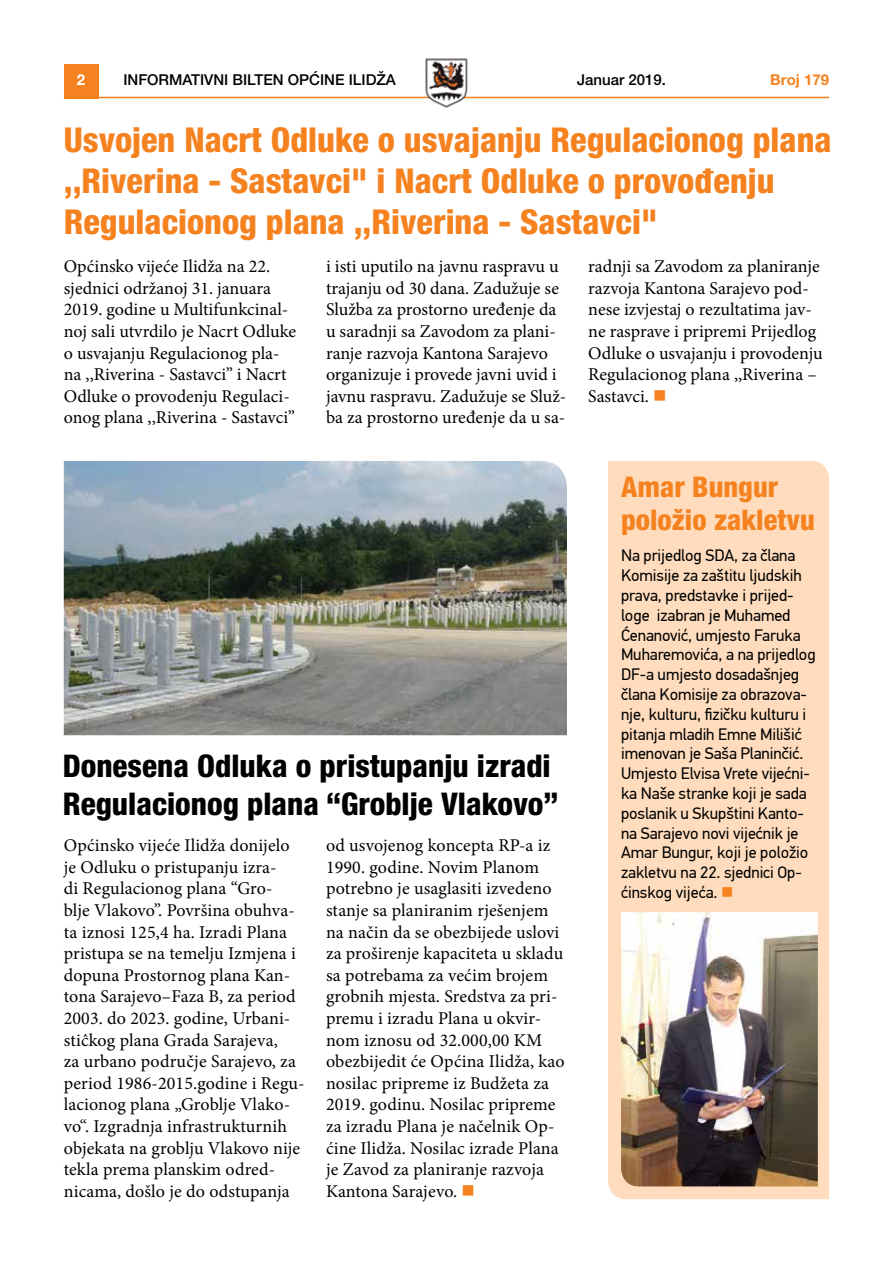
<style>
.page{position:relative;width:893px;height:1263px;background:#fff}
.page>*{position:absolute;margin:0;border:0;box-sizing:border-box;transform-origin:0 0}
.t1{font:800 condensed 34.35px/41.1px "Helvetica Neue LT Pro";color:#f5821f}
.t2{font:800 condensed 31.35px/37.5px "Helvetica Neue LT Pro";color:#000}
.t3{font:800 condensed 28.5px/33px "Helvetica Neue LT Pro";color:#f5821f}
.t4{font:18px/21.6px "Minion Pro";letter-spacing:.005em;color:#000}
.t5{font:16.5px/19.8px "PF Din Text Pro";letter-spacing:-.005em;color:#000}
.t6{font:500 15px "Helvetica Neue LT Pro";color:#000}
.t7{font:700 15px "Helvetica Neue LT Pro";color:#f5821f}
.t8{font:700 15px "Helvetica Neue LT Pro";color:#fff}
.s1{color:#f5821f}
</style>
<div class="page">
<div style="left:64px;top:64px;width:34px;height:34px;background:#f5821f"></div>
<hr style="left:64px;top:97px;width:765px;height:1px;background:#f5821f">
<img style="left:421px;top:58px;width:51px;height:50px">
<div style="left:608px;top:461px;width:221px;height:738px;background:#fedcbd"></div>
<img style="left:621px;top:912px;width:197px;height:274px">
<img style="left:64px;top:461px;width:503px;height:274px">
<p class="t8" style="left:77px;top:70px;width:10px">2</p>
<p class="t6" style="left:123px;top:71px;width:274px">INFORMATIVNI BILTEN OPĆINE ILIDŽA</p>
<p class="t6" style="left:577px;top:71px;width:90px">Januar 2019.</p>
<p class="t7" style="left:770px;top:70px;width:60px">Broj 179</p>
<h1 class="t1" style="left:64px;top:119px;width:769px">Usvojen Nacrt Odluke o usvajanju Regulacionog plana ,,Riverina - Sastavci" i Nacrt Odluke o provođenju<br>Regulacionog plana ,,Riverina - Sastavci"</h1>
<p class="t4" style="left:64px;top:256px;width:234px">Općinsko vijeće Ilidža na 22. sjednici održanoj 31. januara<br>2019. godine u Multifunkcinal&shy;noj sali utvrdilo je Nacrt Odluke o usvajanju Regulacionog pla&shy;na ,,Riverina - Sastavci” i Nacrt<br>Odluke o provodenju Regulaci&shy;onog plana ,,Riverina - Sastavci”</p>
<p class="t4" style="left:326px;top:256px;width:242px">i isti uputilo na javnu raspravu u trajanju od 30 dana. Zadužuje se<br>Služba za prostorno uređenje da u saradnji sa Zavodom za plani&shy;ranje razvoja Kantona Sarajevo organizuje i provede javni uvid i javnu raspravu. Zadužuje se Služ&shy;ba za prostorno uređenje da u sa-</p>
<p class="t4" style="left:588px;top:256px;width:236px">radnji sa Zavodom za planiranje razvoja Kantona Sarajevo pod&shy;nese izvjestaj o rezultatima jav&shy;ne rasprave i pripremi Prijedlog<br>Odluke o usvajanju i provodenju<br>Regulacionog plana ,,Riverina –<br>Sastavci. <span class="s1">■</span></p>
<h2 class="t2" style="left:63px;top:747px;width:497px">Donesena Odluka o pristupanju izradi<br>Regulacionog plana “Groblje Vlakovo”</h2>
<p class="t4" style="left:64px;top:835px;width:242px">Općinsko vijeće Ilidža donijelo je Odluku o pristupanju izra-<br>di Regulacionog plana “Gro-<br>blje Vlakovo”. Površina obuhva&shy;ta iznosi 125,4 ha. Izradi Plana pristupa se na temelju Izmjena i dopuna Prostornog plana Kan&shy;tona Sarajevo–Faza B, za period<br>2003. do 2023. godine, Urbani&shy;stiĉkog plana Grada Sarajeva,<br>za urbano područje Sarajevo, za period 1986-2015.godine i Regu&shy;lacionog plana „Groblje Vlako&shy;vo“. Izgradnja infrastrukturnih objekata na groblju Vlakovo nije tekla prema planskim odred&shy;nicama, došlo je do odstupanja</p>
<p class="t4" style="left:326px;top:835px;width:240px">od usvojenog koncepta RP-a iz<br>1990. godine. Novim Planom potrebno je usaglasiti izvedeno stanje sa planiranim rješenjem na način da se obezbijede uslovi za proširenje kapaciteta u skladu sa potrebama za većim brojem grobnih mjesta. Sredstva za pri&shy;premu i izradu Plana u okvir&shy;nom iznosu od 32.000,00 KM obezbijedit će Općina Ilidža, kao nosilac pripreme iz Budžeta za<br>2019. godinu. Nosilac pripreme za izradu Plana je načelnik Op&shy;ćine Ilidža. Nosilac izrade Plana je Zavod za planiranje razvoja<br>Kantona Sarajevo. <span class="s1">■</span></p>
<h3 class="t3" style="left:621px;top:469px;width:195px">Amar Bungur položio zakletvu</h3>
<p class="t5" style="left:621px;top:546px;width:196px">Na prijedlog SDA, za člana<br>Komisije za zaštitu ljudskih prava, predstavke i prijed&shy;loge izabran je Muhamed<br>Ćenanović, umjesto Faruka<br>Muharemovića, a na prijedlog<br>DF-a umjesto dosadašnjeg člana Komisije za obrazova&shy;nje, kulturu, fizičku kulturu i pitanja mladih Emne Milišić imenovan je Saša Planinčić.<br>Umjesto Elvisa Vrete vijećni&shy;ka Naše stranke koji je sada poslanik u Skupštini Kanto&shy;na Sarajevo novi vijećnik je<br>Amar Bungur, koji je položio zakletvu na 22. sjednici Op&shy;ćinskog vijeća. <span class="s1">■</span></p>
</div>
